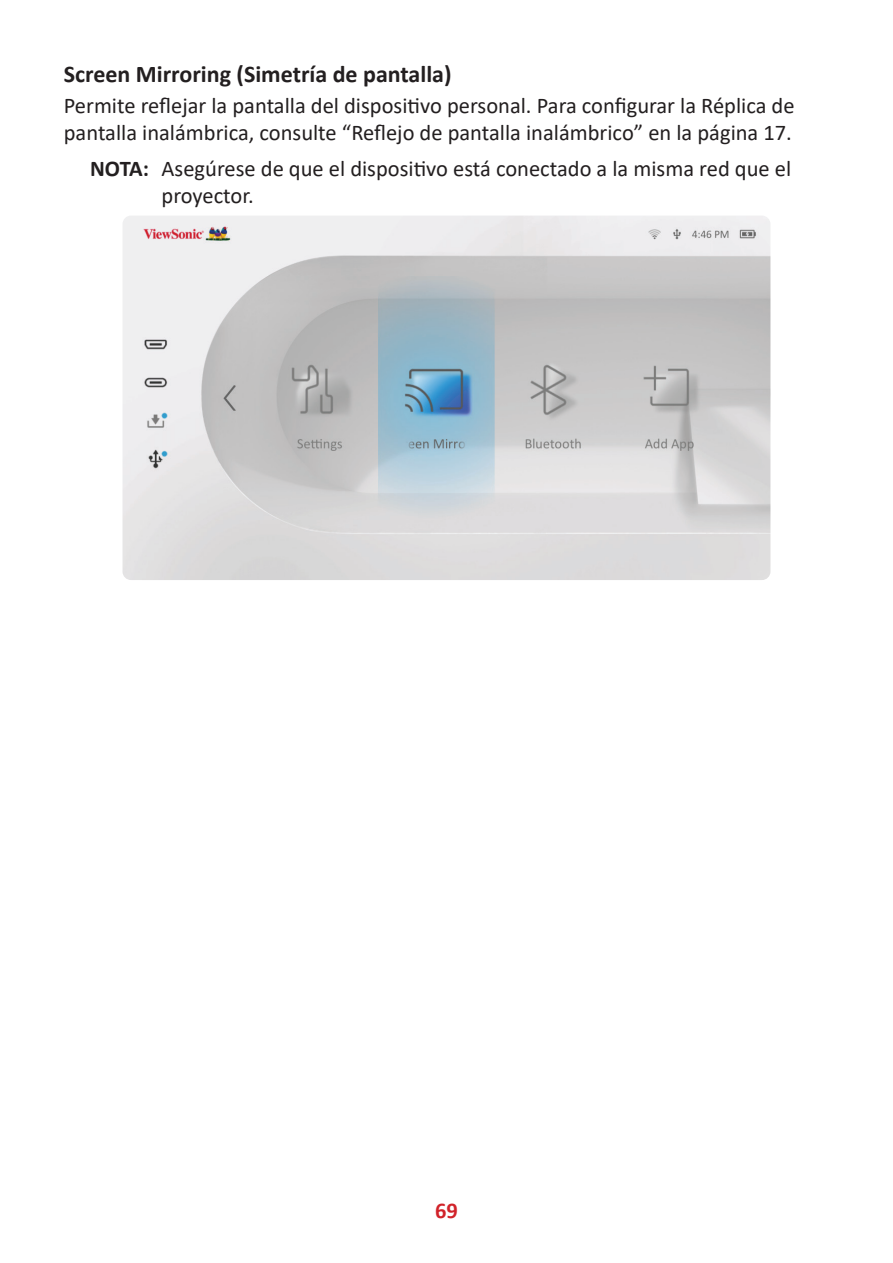
<style>
.page{position:relative;width:893px;height:1263px;background:#fff}
.page>*{position:absolute;margin:0;border:0;box-sizing:border-box;transform-origin:0 0}
.t1{font:700 24px "Calibri";color:#231f20}
.t2{font:22.5px/27px "Calibri";color:#231f20}
.t3{font:700 22.5px "Calibri";color:#d1232a}
.s1{font-weight:700}
</style>
<div class="page">
<img style="left:122px;top:216px;width:648px;height:364px">
<p class="t1" style="left:64px;top:57px;width:389px">Screen Mirroring (Simetría de pantalla)</p>
<p class="t2" style="left:64px;top:91px;width:732px">Permite reflejar la pantalla del dispositivo personal. Para configurar la Réplica de pantalla inalámbrica, consulte “Reflejo de pantalla inalámbrico” en la página 17.</p>
<p class="t2" style="left:162px;top:154px;width:631px;text-indent:-71px"><span class="s1">NOTA:</span> Asegúrese de que el dispositivo está conectado a la misma red que el proyector.</p>
<p class="t3" style="left:435px;top:1194px;width:24px">69</p>
</div>
